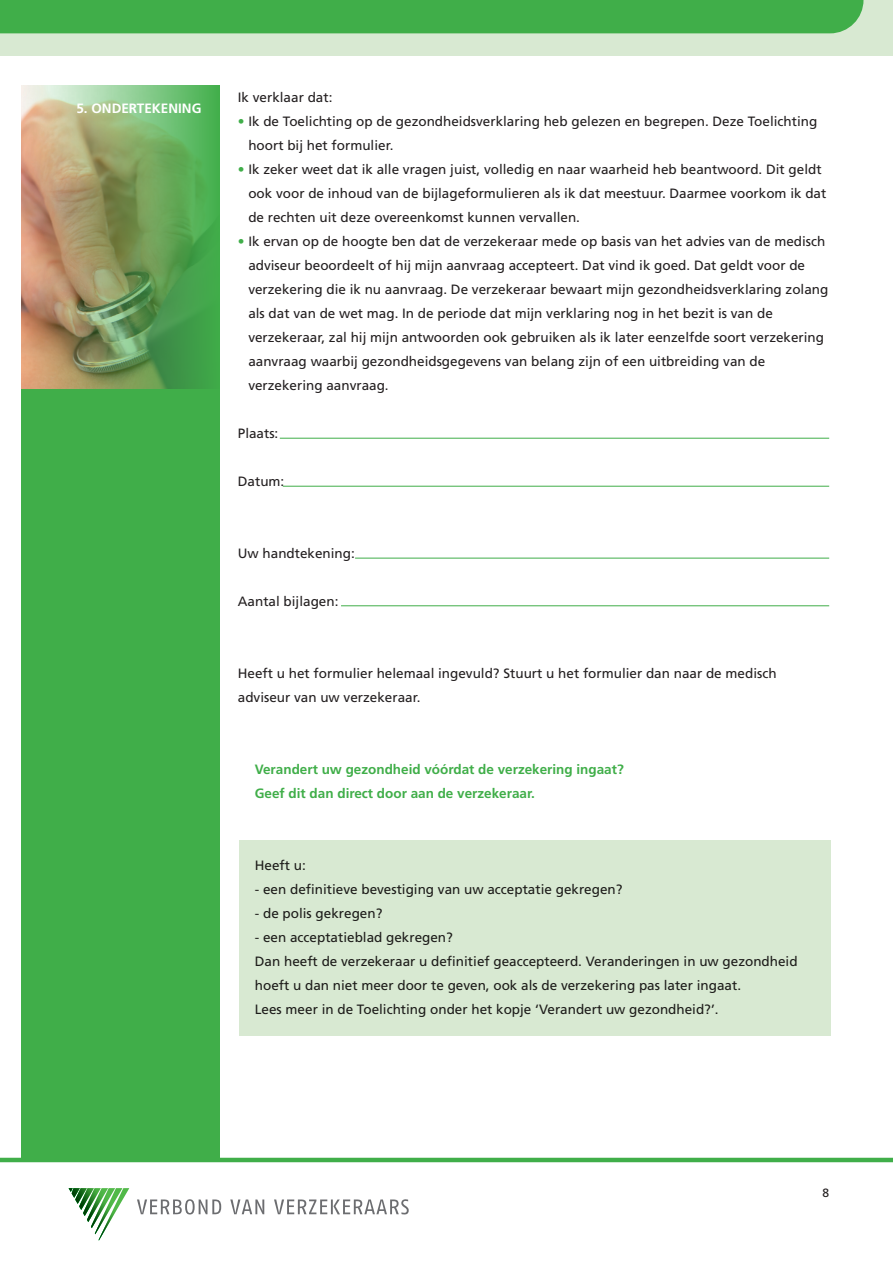
<style>
.page{position:relative;width:893px;height:1263px;background:#fff}
.page>*{position:absolute;margin:0;border:0;box-sizing:border-box;transform-origin:0 0}
.Platte_tekst_VVV{font:13.5px/24px "Frutiger";color:#231f20}
.TK_VVV{font:700 13.5px "Frutiger";color:#40ae49}
.TK_VVV-2{font:700 13.5px "Frutiger";color:#fff}
.Platte_tekst_VVV-2{font:12px "Frutiger";color:#231f20}
.s1{color:#40ae49}
</style>
<div class="page">
<hr style="left:0;top:1158px;width:893px;height:4px;background:#40ae49">
<svg style="left:69px;top:1188px;width:60px;height:52px"></svg>
<svg style="left:137px;top:1199px;width:84px;height:15px"></svg>
<svg style="left:230px;top:1199px;width:34px;height:15px"></svg>
<svg style="left:274px;top:1199px;width:135px;height:15px"></svg>
<div style="left:0;top:0;width:893px;height:55px;background:#d8e9d2"></div>
<div style="left:0;top:0;width:863px;height:33px;background:#40ae49"></div>
<div style="left:21px;top:85px;width:199px;height:1074px;background:#40ae49"></div>
<img style="left:21px;top:85px;width:189px;height:303px">
<hr style="left:280px;top:438px;width:549px;height:1px;background:#40ae49">
<hr style="left:341px;top:605px;width:488px;height:1px;background:#40ae49">
<hr style="left:283px;top:486px;width:546px;height:1px;background:#40ae49">
<hr style="left:355px;top:558px;width:474px;height:1px;background:#40ae49">
<div style="left:239px;top:840px;width:592px;height:196px;background:#d8e9d2"></div>
<p class="TK_VVV-2" style="left:76px;top:100px;width:127px">5. ONDERTEKENING</p>
<p class="Platte_tekst_VVV" style="left:238px;top:85px;width:96px">Ik verklaar dat:</p>
<p class="Platte_tekst_VVV" style="left:248px;top:109px;width:570px;text-indent:-11px"><span class="s1">•</span> Ik de Toelichting op de gezondheidsverklaring heb gelezen en begrepen. Deze Toelichting hoort bij het formulier.</p>
<p class="Platte_tekst_VVV" style="left:248px;top:157px;width:579px;text-indent:-11px"><span class="s1">•</span> Ik zeker weet dat ik alle vragen juist, volledig en naar waarheid heb beantwoord. Dit geldt ook voor de inhoud van de bijlageformulieren als ik dat meestuur. Daarmee voorkom ik dat de rechten uit deze overeenkomst kunnen vervallen.</p>
<p class="Platte_tekst_VVV" style="left:248px;top:229px;width:581px;text-indent:-11px"><span class="s1">•</span> Ik ervan op de hoogte ben dat de verzekeraar mede op basis van het advies van de medisch adviseur beoordeelt of hij mijn aanvraag accepteert. Dat vind ik goed. Dat geldt voor de verzekering die ik nu aanvraag. De verzekeraar bewaart mijn gezondheidsverklaring zolang als dat van de wet mag. In de periode dat mijn verklaring nog in het bezit is van de verzekeraar, zal hij mijn antwoorden ook gebruiken als ik later eenzelfde soort verzekering aanvraag waarbij gezondheidsgegevens van belang zijn of een uitbreiding van de verzekering aanvraag.</p>
<p class="Platte_tekst_VVV" style="left:238px;top:421px;width:42px">Plaats:</p>
<p class="Platte_tekst_VVV" style="left:238px;top:469px;width:48px">Datum:</p>
<p class="Platte_tekst_VVV" style="left:238px;top:541px;width:119px">Uw handtekening:</p>
<p class="Platte_tekst_VVV" style="left:238px;top:589px;width:102px">Aantal bijlagen:</p>
<p class="Platte_tekst_VVV" style="left:238px;top:661px;width:540px">Heeft u het formulier helemaal ingevuld? Stuurt u het formulier dan naar de medisch adviseur van uw verzekeraar.</p>
<p class="TK_VVV" style="left:255px;top:761px;width:370px">Verandert uw gezondheid vóórdat de verzekering ingaat?</p>
<p class="TK_VVV" style="left:255px;top:785px;width:281px">Geef dit dan direct door aan de verzekeraar.</p>
<p class="Platte_tekst_VVV" style="left:255px;top:853px;width:53px">Heeft u:</p>
<p class="Platte_tekst_VVV" style="left:255px;top:877px;width:369px">- een definitieve bevestiging van uw acceptatie gekregen?</p>
<p class="Platte_tekst_VVV" style="left:255px;top:901px;width:129px">- de polis gekregen?</p>
<p class="Platte_tekst_VVV" style="left:255px;top:925px;width:200px">- een acceptatieblad gekregen?</p>
<p class="Platte_tekst_VVV" style="left:255px;top:949px;width:544px">Dan heeft de verzekeraar u definitief geaccepteerd. Veranderingen in uw gezondheid hoeft u dan niet meer door te geven, ook als de verzekering pas later ingaat.</p>
<p class="Platte_tekst_VVV" style="left:255px;top:997px;width:465px">Lees meer in de Toelichting onder het kopje ‘Verandert uw gezondheid?’.</p>
<p class="Platte_tekst_VVV-2" style="left:822px;top:1186px;width:8px">8</p>
</div>
